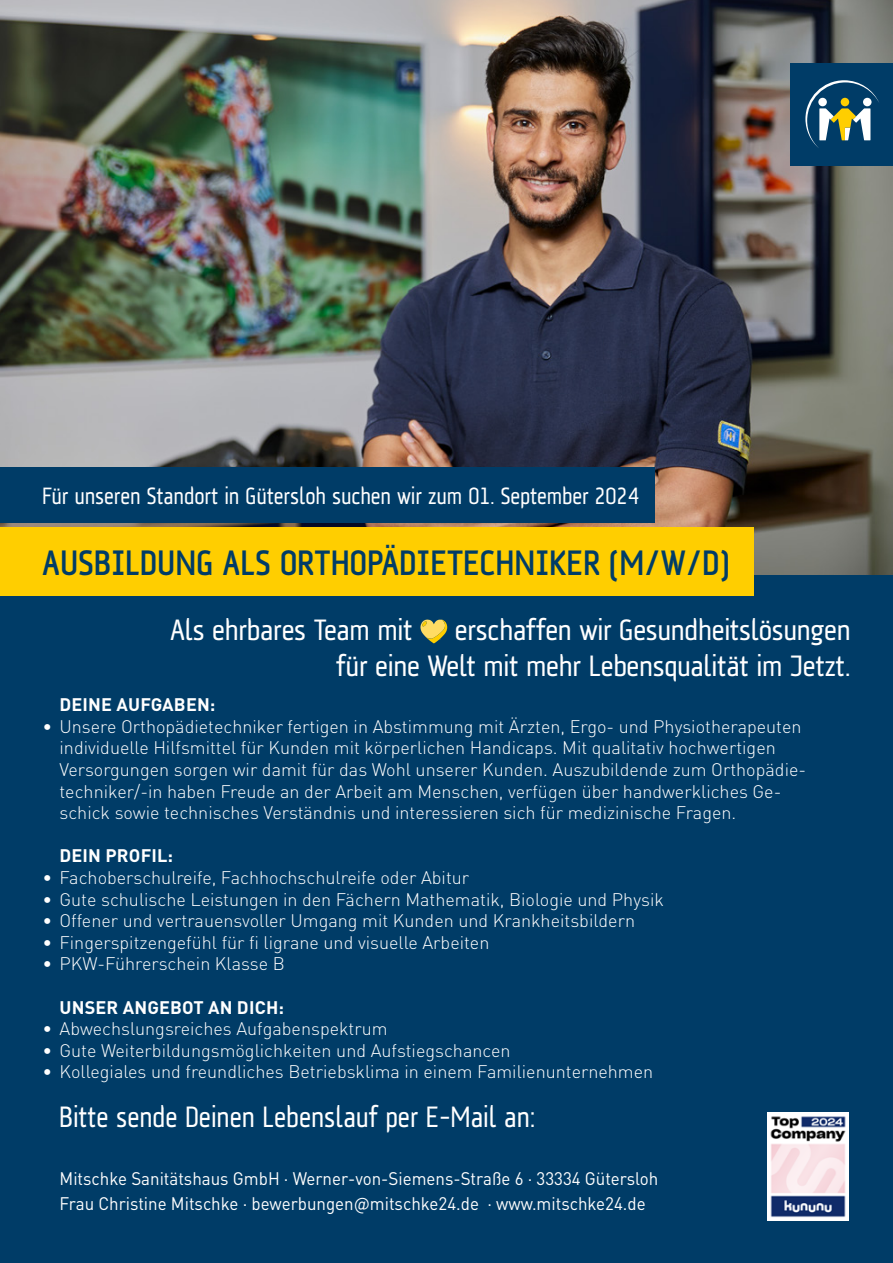
<style>
.page{position:relative;width:893px;height:1263px;background:#003c67}
.page>*{position:absolute;margin:0;border:0;box-sizing:border-box;transform-origin:0 0}
.t1{font:500 36px "Mitschke";letter-spacing:.02em;color:#003c67;scale:.94 1}
.t2{font:30px/36px "Mitschke";letter-spacing:.01em;color:#fff;text-align:right}
.t3{font:30px "Mitschke";letter-spacing:.01em;color:#fff;scale:.94 1}
.t4{font:24px "Mitschke";letter-spacing:.02em;color:#fff;scale:.94 1}
.t5{font:300 18px/21.6px "DIN Pro";color:#fff}
.t6{font:18px "DIN Pro";color:#fff;scale:.94 1}
.t7{font:700 18px "DIN Pro";letter-spacing:.01em;color:#fff}
</style>
<div class="page">
<img style="left:0;top:0;width:893px;height:574px">
<div style="left:0;top:468px;width:655px;height:55px;background:#003c67"></div>
<div style="left:0;top:527px;width:753px;height:68px;background:#ffce00"></div>
<img style="left:768px;top:1112px;width:80px;height:108px">
<div style="left:791px;top:64px;width:102px;height:102px;background:#003c67"></div>
<svg style="left:805px;top:80px;width:74px;height:68px"></svg>
<svg style="left:420px;top:619px;width:27px;height:24px"></svg>
<p class="t4" style="left:43px;top:483px;width:637px">Für unseren Standort in Gütersloh suchen wir zum 01. September 2024</p>
<p class="t1" style="left:43px;top:542px;width:732px">AUSBILDUNG ALS ORTHOPÄDIETECHNIKER (M/W/D)</p>
<p class="t2" style="left:170px;top:612px;width:244px">Als ehrbares Team mit</p>
<p class="t2" style="left:337px;top:612px;width:515px">erschaffen wir Gesundheitslösungen<br>für eine Welt mit mehr Lebensqualität im Jetzt.</p>
<p class="t7" style="left:60px;top:692px;width:157px">DEINE AUFGABEN:</p>
<p class="t5" style="left:60px;top:715px;width:748px;text-indent:-17px">• Unsere Orthopädietechniker fertigen in Abstimmung mit Ärzten, Ergo- und Physiotherapeuten individuelle Hilfsmittel für Kunden mit körperlichen Handicaps. Mit qualitativ hochwertigen Versorgungen sorgen wir damit für das Wohl unserer Kunden. Auszubildende zum Orthopädie&shy;techniker/-in haben Freude an der Arbeit am Menschen, verfügen über handwerkliches Ge&shy;schick sowie technisches Verständnis und interessieren sich für medizinische Fragen.</p>
<p class="t7" style="left:60px;top:844px;width:115px">DEIN PROFIL:</p>
<p class="t5" style="left:43px;top:866px;width:428px">• Fachoberschulreife, Fachhochschulreife oder Abitur</p>
<p class="t5" style="left:43px;top:887px;width:623px">• Gute schulische Leistungen in den Fächern Mathematik, Biologie und Physik</p>
<p class="t5" style="left:43px;top:909px;width:594px">• Offener und vertrauensvoller Umgang mit Kunden und Krankheitsbildern</p>
<p class="t5" style="left:43px;top:931px;width:448px">• Fingerspitzengefühl für fi ligrane und visuelle Arbeiten</p>
<p class="t5" style="left:43px;top:952px;width:244px">• PKW-Führerschein Klasse B</p>
<p class="t7" style="left:60px;top:995px;width:226px">UNSER ANGEBOT AN DICH:</p>
<p class="t5" style="left:43px;top:1017px;width:347px">• Abwechslungsreiches Aufgabenspektrum</p>
<p class="t5" style="left:43px;top:1039px;width:469px">• Gute Weiterbildungsmöglichkeiten und Aufstiegschancen</p>
<p class="t5" style="left:43px;top:1060px;width:612px">• Kollegiales und freundliches Betriebsklima in einem Familienunternehmen</p>
<p class="t3" style="left:60px;top:1100px;width:508px">Bitte sende Deinen Lebenslauf per E-Mail an:</p>
<p class="t6" style="left:60px;top:1166px;width:639px">Mitschke Sanitätshaus GmbH · Werner-von-Siemens-Straße 6 · 33334 Gütersloh</p>
<p class="t6" style="left:60px;top:1191px;width:625px">Frau Christine Mitschke · bewerbungen@mitschke24.de · www.mitschke24.de</p>
</div>
